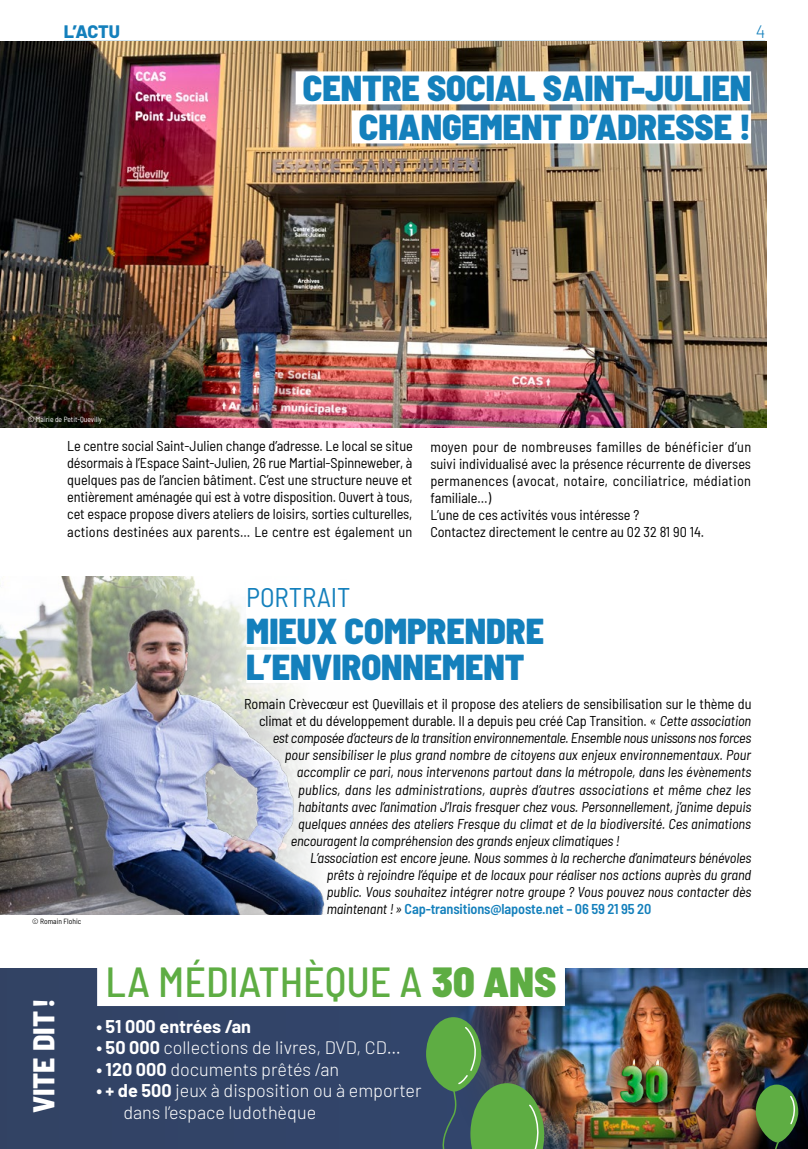
<style>
.page{position:relative;width:808px;height:1149px;background:#fff}
.page>*{position:absolute;margin:0;border:0;box-sizing:border-box;transform-origin:0 0}
.t1{font:500 semi-condensed 42px "Barlow";color:#5ead43}
.t2{font:900 semi-condensed 36px/36px "Barlow";color:#1480bc}
.t3{font:800 semi-condensed 30px "Barlow";color:#fff}
.t4{font:semi-condensed 27px "Barlow";color:#1480bc}
.t5{font:300 18px/21.6px "Barlow";color:#fff}
.t6{font:700 18px "Barlow";color:#fff}
.t7{font:800 18px "Barlow";color:#1480bc}
.t8{font:300 18px "Barlow";color:#1480bc}
.t9{font:semi-condensed 14.25px/17.1px "Barlow";color:#000;text-align:justify}
.t10{font:italic semi-condensed 14.25px "Barlow";letter-spacing:-.005em;color:#000}
.t11{font:600 semi-condensed 14.25px "Barlow";letter-spacing:-.01em;color:#1480bc}
.t12{font:semi-condensed 7.5px "Barlow";color:#fff}
.t13{font:semi-condensed 7.5px "Barlow";color:#000}
.s1{font-style:italic}
.s2{font-weight:400;font-style:italic;color:#000}
.s3{font-weight:900}
.s4{font-weight:700}
</style>
<div class="page">
<img style="left:0;top:583px;width:13px;height:331px">
<div style="left:0;top:968px;width:808px;height:180px;background:#324467"></div>
<img style="left:439px;top:968px;width:369px;height:180px">
<img style="left:655px;top:1057px;width:4px;height:6px">
<img style="left:631px;top:1056px;width:5px;height:7px">
<div style="left:622px;top:1067px;width:53px;height:42px;background:#000;opacity:.75"></div>
<img style="left:619px;top:1063px;width:50px;height:38px">
<div style="left:97px;top:951px;width:468px;height:54px;background:#fff"></div>
<div style="left:426px;top:1016px;width:56px;height:75px;background:#5ead43;border-radius:50%"></div>
<svg style="left:440px;top:1025px;width:105px;height:123px"></svg>
<svg style="left:755px;top:1083px;width:43px;height:65px;background:#467a39"></svg>
<img style="left:13px;top:576px;width:312px;height:338px">
<img style="left:0;top:41px;width:766px;height:386px">
<div style="left:296px;top:71px;width:455px;height:33px;background:#fff"></div>
<div style="left:352px;top:110px;width:399px;height:33px;background:#fff"></div>
<p class="t7" style="left:64px;top:18px;width:58px">L’ACTU</p>
<p class="t8" style="left:756px;top:19px;width:11px">4</p>
<p class="t12" style="left:28px;top:414px;width:76px">© Mairie de Petit-Quevilly</p>
<h2 class="t2" style="left:303px;top:67px;width:450px;line-height:39px;text-align:right">CENTRE SOCIAL SAINT-JULIEN<br>CHANGEMENT D’ADRESSE !</h2>
<p class="t9" style="left:67px;top:436px;width:347px">Le centre social Saint-Julien change d’adresse. Le local se situe désormais à l’Espace Saint-Julien, 26 rue Martial-Spinneweber, à quelques pas de l’ancien bâtiment. C’est une structure neuve et entièrement aménagée qui est à votre disposition. Ouvert à tous, cet espace propose divers ateliers de loisirs, sorties culturelles, actions destinées aux parents… Le centre est également un</p>
<p class="t9" style="left:430px;top:436px;width:322px;text-align:left">moyen pour de nombreuses familles de bénéficier d’un suivi individualisé avec la présence récurrente de diverses permanences (avocat, notaire, conciliatrice, médiation familiale…)<br>L’une de ces activités vous intéresse ?<br>Contactez directement le centre au 02 32 81 90 14.</p>
<p class="t13" style="left:32px;top:915px;width:50px">© Romain Flohic</p>
<h3 class="t3" style="left:22px;top:1113px;width:117px;rotate:-90deg">VITE DIT!</h3>
<h3 class="t4" style="left:246px;top:577px;width:106px">PORTRAIT</h3>
<h2 class="t2" style="left:246px;top:610px;width:299px">MIEUX COMPRENDRE<br>L’ENVIRONNEMENT</h2>
<p class="t9" style="left:244px;top:694px;width:509px">Romain Crèvecœur est Quevillais et il propose des ateliers de sensibilisation sur le thème du</p>
<p class="t9" style="left:259px;top:711px;width:493px">climat et du développement durable. Il a depuis peu créé Cap Transition. « <span class="s1">Cette association</span></p>
<p class="t10" style="left:273px;top:727px;width:480px">est composée d’acteurs de la transition environnementale. Ensemble nous unissons nos forces</p>
<p class="t10" style="left:285px;top:744px;width:468px">pour sensibiliser le plus grand nombre de citoyens aux enjeux environnementaux. Pour</p>
<p class="t10" style="left:297px;top:761px;width:456px">accomplir ce pari, nous intervenons partout dans la métropole, dans les évènements</p>
<p class="t10" style="left:298px;top:778px;width:454px">publics, dans les administrations, auprès d’autres associations et même chez les</p>
<p class="t10" style="left:298px;top:796px;width:455px">habitants avec l’animation J’Irais fresquer chez vous. Personnellement, j’anime depuis</p>
<p class="t10" style="left:298px;top:813px;width:454px">quelques années des ateliers Fresque du climat et de la biodiversité. Ces animations</p>
<p class="t10" style="left:291px;top:830px;width:331px">encouragent la compréhension des grands enjeux climatiques !</p>
<p class="t10" style="left:310px;top:847px;width:443px">L’association est encore jeune. Nous sommes à la recherche d’animateurs bénévoles</p>
<p class="t10" style="left:327px;top:864px;width:426px">prêts à rejoindre l’équipe et de locaux pour réaliser nos actions auprès du grand</p>
<p class="t10" style="left:327px;top:881px;width:426px">public. Vous souhaitez intégrer notre groupe ? Vous pouvez nous contacter dès</p>
<p class="t11" style="left:327px;top:898px;width:326px"><span class="s2">maintenant !»</span> Cap-transitions@laposte.net – 06 59 21 95 20</p>
<h1 class="t1" style="left:106px;top:951px;width:452px">LA MÉDIATHÈQUE A <span class="s3">30 ANS</span></h1>
<p class="t6" style="left:96px;top:1012px;width:156px">• 51 000 entrées /an</p>
<p class="t5" style="left:96px;top:1035px;width:306px"><span class="s4">• 50 000</span> collections de livres, DVD, CD…</p>
<p class="t5" style="left:96px;top:1056px;width:244px"><span class="s4">• 120 000</span> documents prêtés /an</p>
<p class="t5" style="left:123px;top:1078px;width:300px;text-indent:-27px"><span class="s4">• + de 500</span> jeux à disposition ou à emporter dans l’espace ludothèque</p>
</div>
